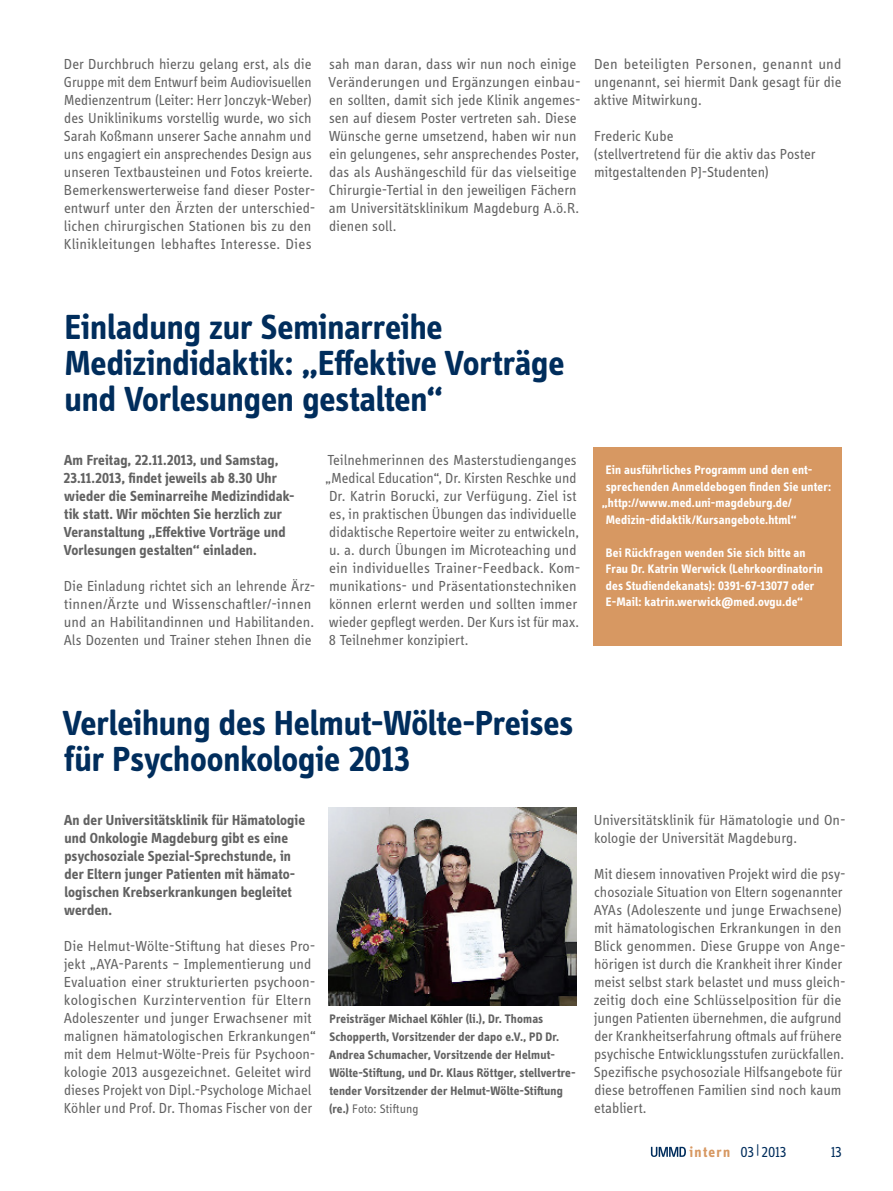
<style>
.page{position:relative;width:893px;height:1191px;background:#fff}
.page>*{position:absolute;margin:0;border:0;box-sizing:border-box;transform-origin:0 0}
.t1{font:700 36px/36px "Info Display OT";letter-spacing:-.005em;color:#002d5c}
.t2{font:15px/18px "Info Display OT";color:#626262}
.t3{font:700 15px/18px "Info Display OT";letter-spacing:.005em;color:#626262}
.t4{font:15px "Info Display OT";color:#002d5c}
.t5{font:700 12.75px/16.5px "Info Display OT";letter-spacing:.015em;color:#fff}
.t6{font:700 12.75px/18px "Info Display OT";letter-spacing:.015em;color:#626262}
.s1{font-weight:400}
.s2{font-weight:700;color:#d79862}
</style>
<div class="page">
<div style="left:594px;top:447px;width:248px;height:198px;background:#d79862"></div>
<img style="left:329px;top:807px;width:248px;height:198px">
<svg style="left:651px;top:1146px;width:35px;height:11px"></svg>
<p class="t2" style="left:64px;top:55px;width:253px">Der Durchbruch hierzu gelang erst, als die Gruppe mit dem Entwurf beim Audiovisuellen Medienzentrum (Leiter: Herr Jonczyk-Weber) des Uniklinikums vorstellig wurde, wo sich Sarah Koßmann unserer Sache annahm und uns engagiert ein ansprechendes Design aus unseren Textbausteinen und Fotos kreierte.<br>Bemerkenswerterweise fand dieser Poster&shy;entwurf unter den Ärzten der unterschied&shy;lichen chirurgischen Stationen bis zu den Klinikleitungen lebhaftes Interesse. Dies</p>
<p class="t2" style="left:329px;top:55px;width:254px">sah man daran, dass wir nun noch einige Veränderungen und Ergänzungen einbau&shy;en sollten, damit sich jede Klinik angemes&shy;sen auf diesem Poster vertreten sah. Diese Wünsche gerne umsetzend, haben wir nun ein gelungenes, sehr ansprechendes Poster, das als Aushängeschild für das vielseitige Chirurgie-Tertial in den jeweiligen Fächern am Universitätsklinikum Magdeburg A.ö.R. dienen soll.</p>
<p class="t2" style="left:594px;top:55px;width:249px;text-align:justify">Den beteiligten Personen, genannt und ungenannt, sei hiermit Dank gesagt für die aktive Mitwirkung.</p>
<p class="t2" style="left:594px;top:127px;width:224px">Frederic Kube<br>(stellvertretend für die aktiv das Poster mitgestaltenden PJ-Studenten)</p>
<h1 class="t1" style="left:64px;top:309px;width:501px">Einladung zur Seminarreihe<br>Medizindidaktik: „Effektive Vorträge und Vorlesungen gestalten“</h1>
<p class="t3" style="left:63px;top:451px;width:233px">Am Freitag, 22.11.2013, und Samstag, 23.11.2013, findet jeweils ab 8.30 Uhr wieder die Seminarreihe Medizindidak&shy;tik statt. Wir möchten Sie herzlich zur Veranstaltung „Effektive Vorträge und Vorlesungen gestalten“ einladen.</p>
<p class="t2" style="left:64px;top:577px;width:253px">Die Einladung richtet sich an lehrende Ärz&shy;tinnen/Ärzte und Wissenschaftler/-innen und an Habilitandinnen und Habilitanden.<br>Als Dozenten und Trainer stehen Ihnen die</p>
<p class="t2" style="left:325px;top:451px;width:257px">Teilnehmerinnen des Masterstudienganges „Medical Education“, Dr. Kirsten Reschke und Dr. Katrin Borucki, zur Verfügung. Ziel ist es, in praktischen Übungen das individuelle didaktische Repertoire weiter zu entwickeln, u. a. durch Übungen im Microteaching und ein individuelles Trainer-Feedback. Kom&shy;munikations- und Präsentationstechniken können erlernt werden und sollten immer wieder gepflegt werden. Der Kurs ist für max.<br>8 Teilnehmer konzipiert.</p>
<p class="t5" style="left:606px;top:461px;width:208px">Ein ausführliches Programm und den ent-</p>
<p class="t5" style="left:606px;top:478px;width:227px">sprechenden Anmeldebogen finden Sie unter:</p>
<p class="t5" style="left:602px;top:494px;width:192px">„http://www.med.uni-magdeburg.de/</p>
<p class="t5" style="left:606px;top:511px;width:192px">Medizin-didaktik/Kursangebote.html“</p>
<p class="t5" style="left:606px;top:544px;width:219px">Bei Rückfragen wenden Sie sich bitte an Frau Dr. Katrin Werwick (Lehrkoordinatorin des Studiendekanats): 0391-67-13077 oder E-Mail: katrin.werwick@med.ovgu.de“</p>
<h1 class="t1" style="left:63px;top:705px;width:512px">Verleihung des Helmut-Wölte-Preises für Psychoonkologie 2013</h1>
<p class="t3" style="left:64px;top:811px;width:242px">An der Universitätsklinik für Hämatologie und Onkologie Magdeburg gibt es eine psychosoziale Spezial-Sprechstunde, in der Eltern junger Patienten mit hämato&shy;logischen Krebserkrankungen begleitet werden.</p>
<p class="t2" style="left:64px;top:937px;width:254px">Die Helmut-Wölte-Stiftung hat dieses Pro&shy;jekt „AYA-Parents – Implementierung und Evaluation einer strukturierten psychoon&shy;kologischen Kurzintervention für Eltern Adoleszenter und junger Erwachsener mit malignen hämatologischen Erkrankungen“ mit dem Helmut-Wölte-Preis für Psychoon&shy;kologie 2013 ausgezeichnet. Geleitet wird dieses Projekt von Dipl.-Psychologe Michael Köhler und Prof. Dr. Thomas Fischer von der</p>
<p class="t6" style="left:329px;top:1010px;width:248px">Preisträger Michael Köhler (li.), Dr. Thomas Schopperth, Vorsitzender der dapo e.V., PD Dr.<br>Andrea Schumacher, Vorsitzende der Helmut-Wölte-Stiftung, und Dr. Klaus Röttger, stellvertre&shy;tender Vorsitzender der Helmut-Wölte-Stiftung (re.) <span class="s1">Foto: Stiftung</span></p>
<p class="t2" style="left:594px;top:811px;width:253px">Universitätsklinik für Hämatologie und On&shy;kologie der Universität Magdeburg.</p>
<p class="t2" style="left:594px;top:865px;width:253px">Mit diesem innovativen Projekt wird die psy&shy;chosoziale Situation von Eltern sogenannter AYAs (Adoleszente und junge Erwachsene) mit hämatologischen Erkrankungen in den Blick genommen. Diese Gruppe von Ange&shy;hörigen ist durch die Krankheit ihrer Kinder meist selbst stark belastet und muss gleich&shy;zeitig doch eine Schlüsselposition für die jungen Patienten übernehmen, die aufgrund der Krankheitserfahrung oftmals auf frühere psychische Entwicklungsstufen zurückfallen.<br>Spezifische psychosoziale Hilfsangebote für diese betroffenen Familien sind noch kaum etabliert.</p>
<p class="t4" style="left:689px;top:1143px;width:99px"><span class="s2">intern</span> 03|2013</p>
<p class="t4" style="left:831px;top:1143px;width:12px">13</p>
</div>
